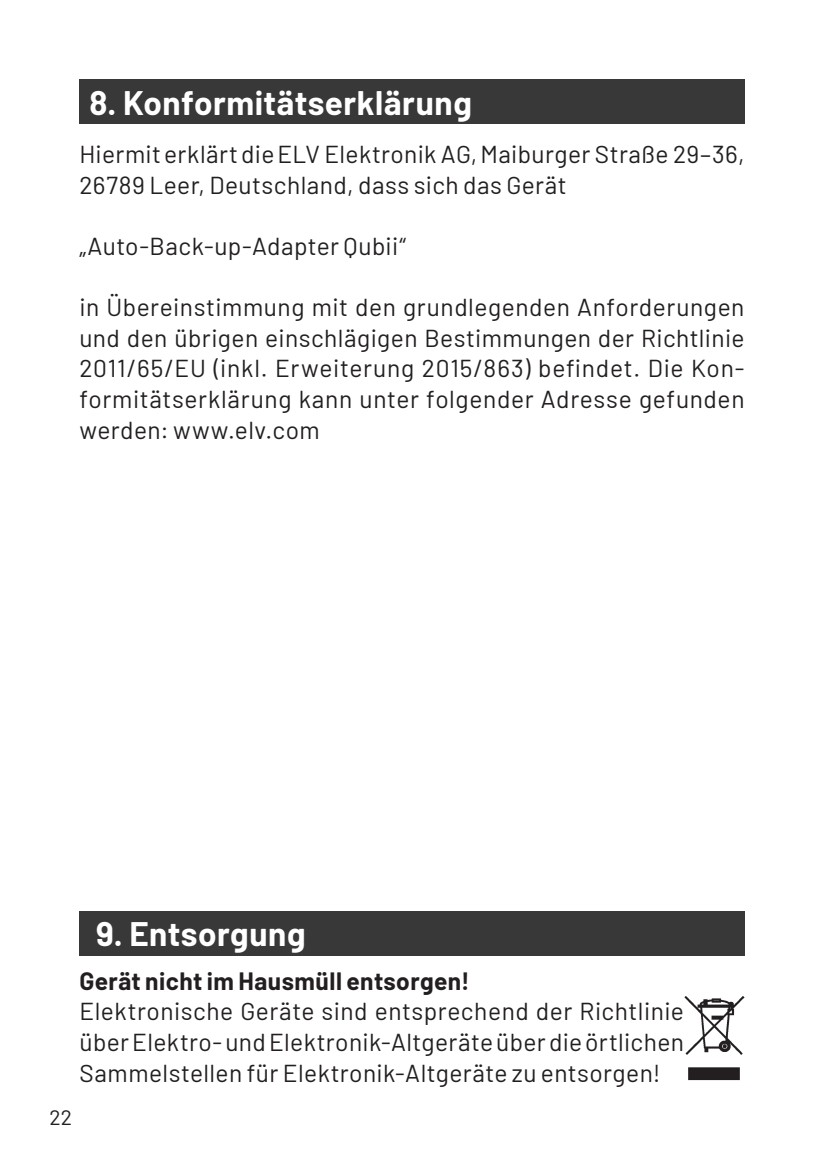
<style>
.page{position:relative;width:824px;height:1161px;background:#fff}
.page>*{position:absolute;margin:0;border:0;box-sizing:border-box;transform-origin:0 0}
.t1{font:700 33.25px "Barlow";letter-spacing:.015em;color:#fff}
.t2{font:24.5px/30.8px "Barlow";letter-spacing:.02em;color:#231f20;text-align:justify}
.t3{font:700 24.5px "Barlow";letter-spacing:.015em;color:#231f20}
.t4{font:21px "Barlow";color:#231f20}
</style>
<div class="page">
<div style="left:79px;top:79px;width:665px;height:45px;background:#383839"></div>
<div style="left:79px;top:911px;width:665px;height:44px;background:#383839"></div>
<img style="left:684px;top:996px;width:60px;height:85px">
<h1 class="t1" style="left:89px;top:78px;width:384px">8. Konformitätserklärung</h1>
<p class="t2" style="left:79px;top:137px;width:666px">Hiermit erklärt die ELV Elektronik AG, Maiburger Straße 29–36,<br>26789 Leer, Deutschland, dass sich das Gerät</p>
<p class="t2" style="left:79px;top:229px;width:328px">„Auto-Back-up-Adapter Qubii“</p>
<p class="t2" style="left:79px;top:290px;width:666px">in Übereinstimmung mit den grundlegenden Anforderungen und den übrigen einschlägigen Bestimmungen der Richtlinie 2011/65/EU (inkl. Erweiterung 2015/863) befindet. Die Kon&shy;formitätserklärung kann unter folgender Adresse gefunden werden: www.elv.com</p>
<p class="t4" style="left:50px;top:1102px;width:24px">22</p>
<h1 class="t1" style="left:96px;top:910px;width:211px">9. Entsorgung</h1>
<p class="t3" style="left:79px;top:963px;width:391px">Gerät nicht im Hausmüll entsorgen!</p>
<p class="t2" style="left:79px;top:994px;width:606px">Elektronische Geräte sind entsprechend der Richtlinie über Elektro- und Elektronik-Altgeräte über die örtlichen Sammelstellen für Elektronik-Altgeräte zu entsorgen!</p>
</div>
